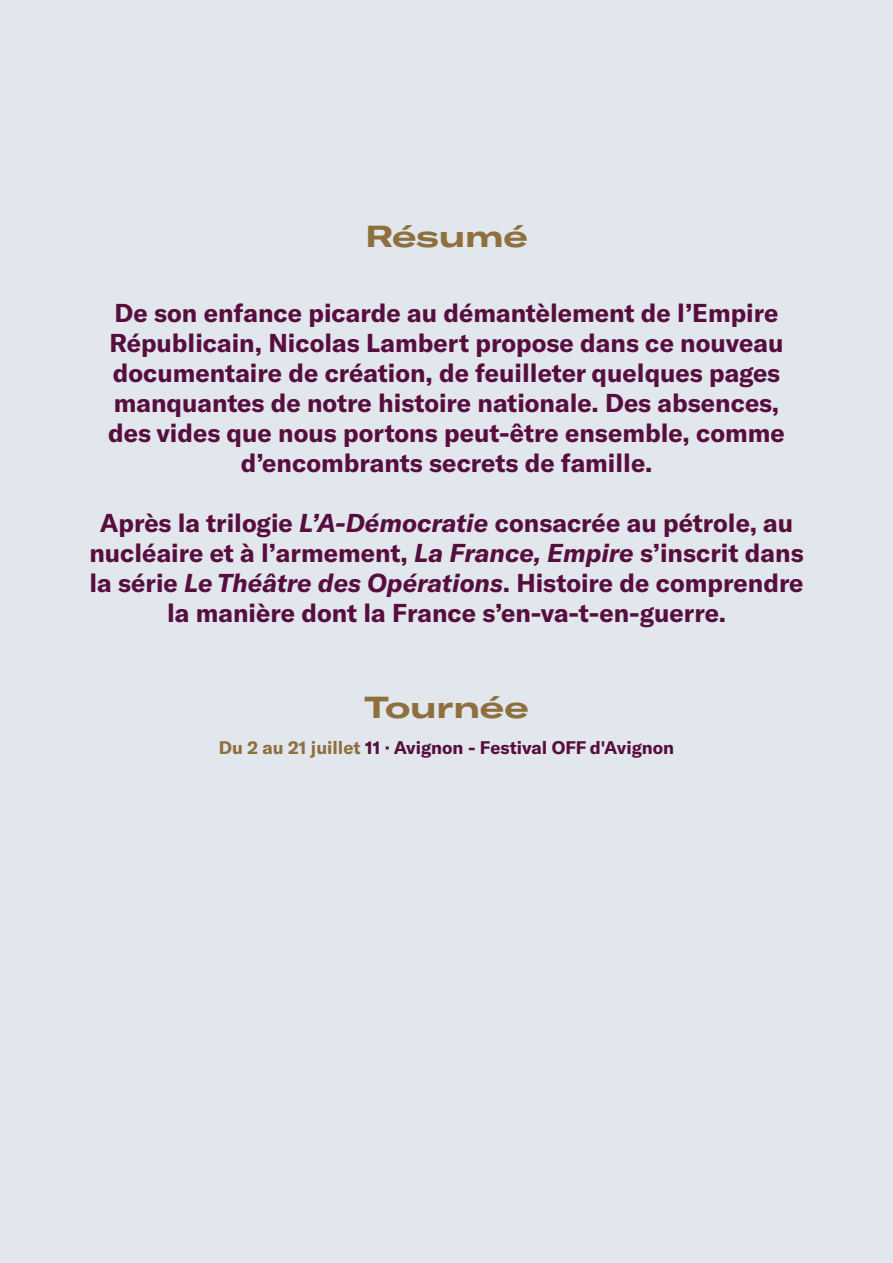
<style>
.page{position:relative;width:893px;height:1263px;background:#fff}
.page>*{position:absolute;margin:0;border:0;box-sizing:border-box;transform-origin:0 0}
.t1{font:700 expanded 30px "GT America";color:#8e703e}
.t2{font:700 25.5px/30px "GT America";color:#570e3e;text-align:center}
.t3{font:700 18px "GT America";color:#570e3e}
.s1{font-style:italic}
.s2{color:#8e703e}
</style>
<div class="page">
<div style="left:1px;top:1px;width:892px;height:1262px;background:#e2e6ed"></div>
<img style="left:0;top:49px;width:1px;height:465px">
<p class="t1" style="left:365px;top:218px;width:164px">Résumé</p>
<p class="t2" style="left:108px;top:297px;width:678px">De son enfance picarde au démantèlement de l’Empire Républicain, Nicolas Lambert propose dans ce nouveau documentaire de création, de feuilleter quelques pages manquantes de notre histoire nationale. Des absences, des vides que nous portons peut-être ensemble, comme d’encombrants secrets de famille.</p>
<p class="t2" style="left:89px;top:507px;width:716px">Après la trilogie <span class="s1">L’A-Démocratie</span> consacrée au pétrole, au nucléaire et à l’armement, <span class="s1">La France, Empire</span> s’inscrit dans la série <span class="s1">Le Théâtre des Opérations</span>. Histoire de comprendre la manière dont la France s’en-va-t-en-guerre.</p>
<p class="t1" style="left:364px;top:689px;width:166px">Tournée</p>
<p class="t3" style="left:219px;top:736px;width:457px"><span class="s2">Du 2 au 21 juillet</span> 11 · Avignon - Festival OFF d'Avignon</p>
</div>
